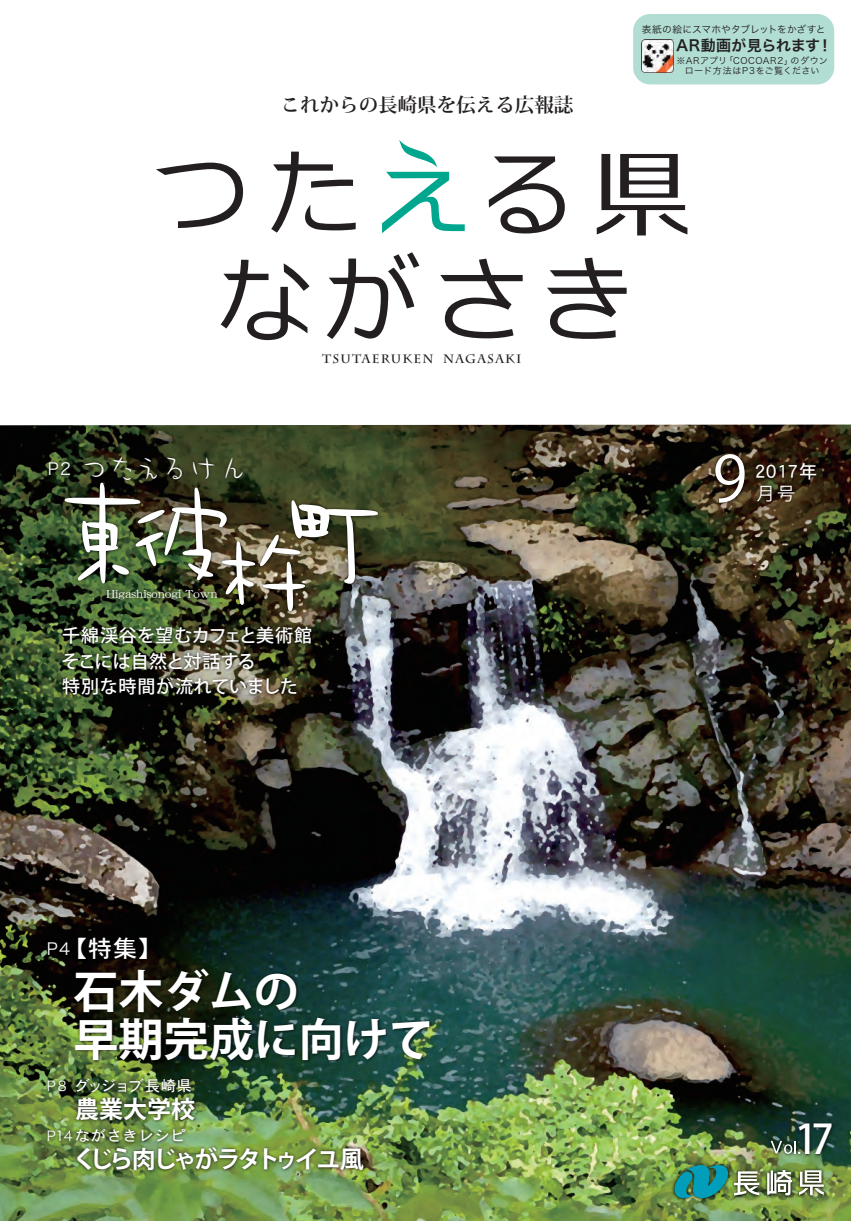
<style>
.page{position:relative;width:851px;height:1221px;background:#fff}
.page>*{position:absolute;margin:0;border:0;box-sizing:border-box;transform-origin:0 0}
.t1{font:62.85px "Koz Go Pro";color:#fff}
.t2{font:700 45px/48px "Koz Go Pro";color:#fff}
.t3{font:500 40.5px "Koz Go Pro";color:#fff}
.t4{font:32.4px "DF Craft Dou W3 90 pv RKSJ H";letter-spacing:-.1em;color:#fff}
.t5{font:700 24px "Koz Go Pro";letter-spacing:-.14em;color:#fff}
.t6{font:24px "DFHS Gothic W5 MP RKSJ H";color:#fff}
.t7{font:700 24px "Koz Go Pro";letter-spacing:-.1em;color:#fff}
.t8{font:700 19.5px "Koz Min Pro";color:#231f20}
.t9{font:18.15px "DFHS Gothic W5 MP RKSJ H";letter-spacing:.06em;color:#fff}
.t10{font:500 18px/25.5px "Koz Go Pro";letter-spacing:.01em;color:#fff}
.t11{font:18px "Koz Go Pro";color:#fff}
.t12{font:15px "Hira Kaku Pro W6";letter-spacing:.02em;color:#231f20}
.t13{font:15px "DFHS Gothic W5 MP RKSJ H";letter-spacing:.06em;color:#fff}
.t14{font:15px "DFHS Gothic W5 MP RKSJ H";letter-spacing:-.04em;color:#fff}
.t15{font:13.5px "Hira Kaku Pro W3";color:#fff}
.t16{font:700 12.15px "Charlemagne Std";letter-spacing:.1em;color:#231f20}
.t17{font:10.8px "DFHS Mincho W5 MP RKSJ H";color:#fff}
.t18{font:9.75px "Hira Kaku Pro W3";letter-spacing:-.005em;color:#231f20}
.t19{font:9px/10.5px "Hira Kaku Pro W3";letter-spacing:.055em;color:#231f20;text-align:center}
.s1{font-family:"Hira Kaku Pro W3";font-size:16.5px}
.s2{font-family:"Hira Kaku Pro W3";font-size:13.5px}
</style>
<div class="page">
<div style="left:633px;top:14px;width:201px;height:70px;background:#b1ddd3;border-radius:17px"></div>
<img style="left:0;top:424px;width:850px;height:796px">
<img style="left:759px;top:1165px;width:69px;height:34px">
<svg style="left:767px;top:1169px;width:25px;height:26px"></svg>
<svg style="left:798px;top:1174px;width:25px;height:21px"></svg>
<img style="left:766px;top:1136px;width:24px;height:22px">
<svg style="left:770px;top:1140px;width:20px;height:13px"></svg>
<img style="left:790px;top:1114px;width:46px;height:60px">
<img style="left:75px;top:1078px;width:122px;height:14px">
<img style="left:42px;top:1074px;width:33px;height:26px">
<img style="left:79px;top:1132px;width:112px;height:10px">
<img style="left:42px;top:1124px;width:37px;height:26px">
<img style="left:71px;top:1142px;width:297px;height:40px">
<svg style="left:156px;top:163px;width:87px;height:65px"></svg>
<svg style="left:271px;top:152px;width:84px;height:81px"></svg>
<svg style="left:382px;top:140px;width:82px;height:93px"></svg>
<svg style="left:488px;top:156px;width:76px;height:77px"></svg>
<svg style="left:596px;top:154px;width:91px;height:81px"></svg>
<svg style="left:221px;top:260px;width:88px;height:80px"></svg>
<svg style="left:327px;top:252px;width:92px;height:87px"></svg>
<svg style="left:440px;top:258px;width:82px;height:80px"></svg>
<svg style="left:547px;top:258px;width:79px;height:81px"></svg>
<img style="left:70px;top:932px;width:87px;height:32px">
<img style="left:42px;top:935px;width:34px;height:30px">
<img style="left:69px;top:964px;width:369px;height:114px">
<img style="left:71px;top:1092px;width:129px;height:40px">
<img style="left:641px;top:40px;width:32px;height:32px">
<img style="left:58px;top:621px;width:260px;height:109px">
<img style="left:43px;top:456px;width:31px;height:30px">
<img style="left:74px;top:447px;width:176px;height:31px">
<img style="left:707px;top:442px;width:48px;height:86px">
<img style="left:750px;top:458px;width:73px;height:27px">
<img style="left:752px;top:479px;width:52px;height:31px">
<img style="left:669px;top:1160px;width:63px;height:42px">
<svg style="left:674px;top:1164px;width:85px;height:35px;background:#49937e"></svg>
<img style="left:60px;top:478px;width:322px;height:137px">
<img style="left:64px;top:481px;width:315px;height:169px">
<p class="t8" style="left:280px;top:91px;width:294px">これからの長崎県を伝える広報誌</p>
<p class="t18" style="left:641px;top:20px;width:185px">表紙の絵にスマホやタブレットをかざすと</p>
<p class="t12" style="left:676px;top:32px;width:158px">AR動画が見られます！</p>
<p class="t19" style="left:676px;top:54px;width:153px">※ARアプリ「COCOAR2」のダウンロード方法はP3をご覧ください</p>
<p class="t16" style="left:322px;top:352px;width:201px">TSUTAERUKEN NAGASAKI</p>
<h3 class="t4" style="left:48px;top:451px;width:202px"><span class="s1">P2</span> つたえるけん</h3>
<h1 class="t1" style="left:712px;top:438px;width:36px">9</h1>
<p class="t9" style="left:754px;top:462px;width:64px">2017年</p>
<p class="t11" style="left:756px;top:481px;width:40px">月号</p>
<p class="t17" style="left:106px;top:589px;width:113px">Higashisonogi Town</p>
<p class="t10" style="left:61px;top:623px;width:252px">千綿渓谷を望むカフェと美術館そこには自然と対話する<br>特別な時間が流れていました</p>
<h3 class="t6" style="left:47px;top:936px;width:117px"><span class="s1">P4</span>【特集】</h3>
<h2 class="t2" style="left:74px;top:970px;width:361px">石木ダムの<br>早期完成に向けて</h2>
<h3 class="t7" style="left:75px;top:1093px;width:121px">農業大学校</h3>
<p class="t14" style="left:75px;top:1078px;width:118px">グッジョブ長崎県</p>
<p class="t15" style="left:47px;top:1073px;width:24px">P８</p>
<p class="t13" style="left:47px;top:1128px;width:140px"><span class="s2">P14</span>ながさきレシピ</p>
<h3 class="t5" style="left:73px;top:1143px;width:292px">くじら肉じゃがラタトゥイユ風</h3>
<h3 class="t3" style="left:795px;top:1113px;width:40px">17</h3>
</div>
